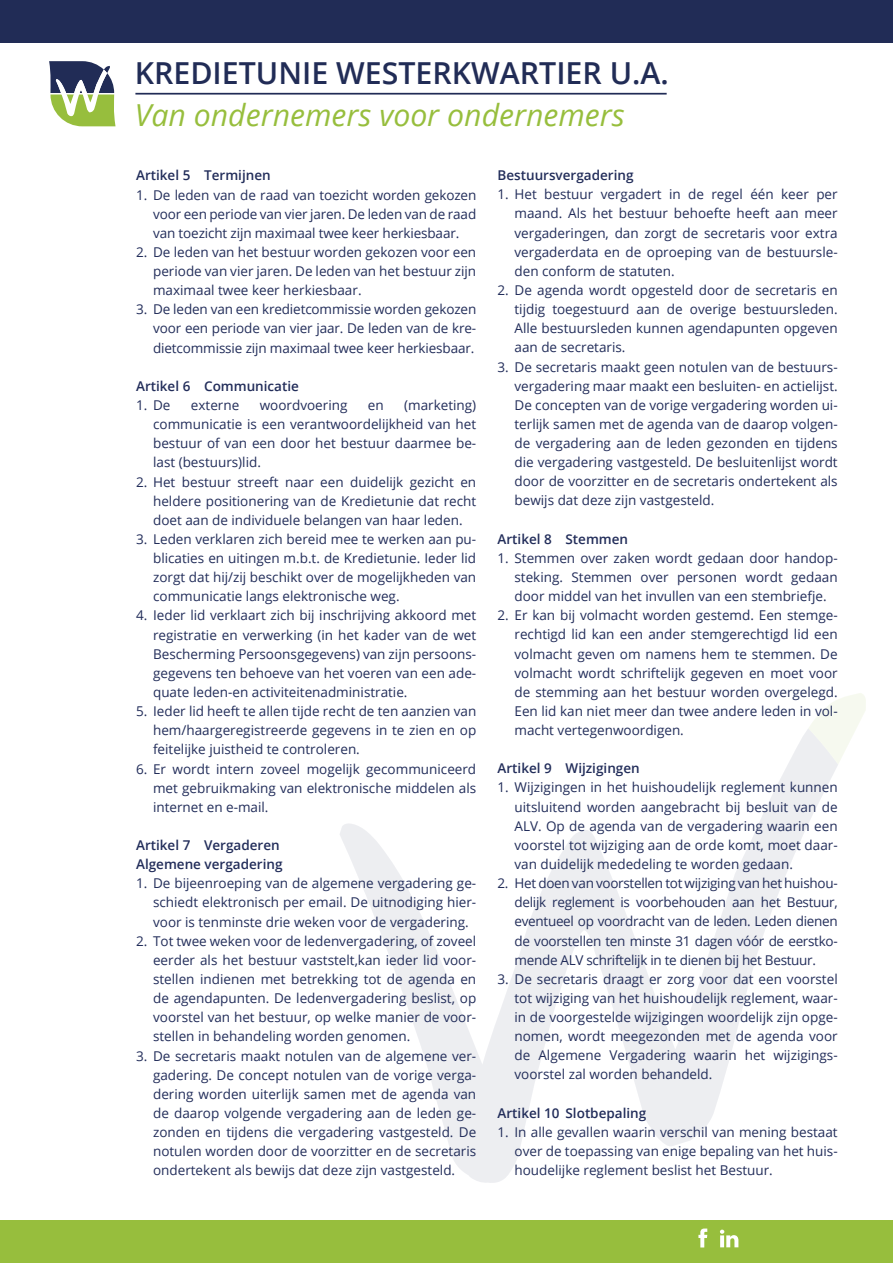
<style>
.page{position:relative;width:893px;height:1263px;background:#fff}
.page>*{position:absolute;margin:0;border:0;box-sizing:border-box;transform-origin:0 0}
.t1{font:600 30.3px "Open Sans";color:#212c56}
.t2{font:italic 30.3px "Open Sans";color:#97be3d}
.t3{font:13.5px/19.2px "Open Sans";color:#222d5a;text-align:justify}
.t4{font:600 13.5px/19.2px "Open Sans";color:#222d5a}
</style>
<div class="page">
<hr style="left:135px;top:93px;width:532px;height:2px;background:#212c56">
<svg style="left:49px;top:61px;width:67px;height:65px"></svg>
<div style="left:0;top:0;width:893px;height:43px;background:#212c56"></div>
<div style="left:0;top:1220px;width:893px;height:43px;background:#97be3d"></div>
<svg style="left:340px;top:729px;width:498px;height:454px"></svg>
<svg style="left:808px;top:693px;width:58px;height:72px"></svg>
<svg style="left:698px;top:1228px;width:9px;height:19px"></svg>
<svg style="left:720px;top:1229px;width:18px;height:18px"></svg>
<h1 class="t1" style="left:135px;top:52px;width:536px">KREDIETUNIE WESTERKWARTIER U.A.</h1>
<h1 class="t2" style="left:135px;top:95px;width:492px">Van ondernemers voor ondernemers</h1>
<p class="t4" style="left:136px;top:166px;width:136px">Artikel 5 Termijnen</p>
<p class="t3" style="left:153px;top:185px;width:325px;text-indent:-17px">1. De leden van de raad van toezicht worden gekozen voor een periode van vier jaren. De leden van de raad van toezicht zijn maximaal twee keer herkiesbaar.</p>
<p class="t3" style="left:153px;top:242px;width:325px;text-indent:-17px">2. De leden van het bestuur worden gekozen voor een periode van vier jaren. De leden van het bestuur zijn maximaal twee keer herkiesbaar.</p>
<p class="t3" style="left:153px;top:299px;width:325px;text-indent:-17px">3. De leden van een kredietcommissie worden gekozen voor een periode van vier jaar. De leden van de kre&shy;dietcommissie zijn maximaal twee keer herkiesbaar.</p>
<p class="t4" style="left:136px;top:376px;width:164px">Artikel 6 Communicatie</p>
<p class="t3" style="left:136px;top:395px;width:36px">1. De</p>
<p class="t3" style="left:191px;top:395px;width:50px">externe</p>
<p class="t3" style="left:260px;top:395px;width:89px">woordvoering</p>
<p class="t3" style="left:368px;top:395px;width:17px">en</p>
<p class="t3" style="left:153px;top:395px;width:325px;text-indent:251px">(marketing) communicatie is een verantwoordelijkheid van het bestuur of van een door het bestuur daarmee be&shy;last (bestuurs)lid.</p>
<p class="t3" style="left:153px;top:472px;width:325px;text-indent:-17px">2. Het bestuur streeft naar een duidelijk gezicht en heldere positionering van de Kredietunie dat recht doet aan de individuele belangen van haar leden.</p>
<p class="t3" style="left:153px;top:529px;width:325px;text-indent:-17px">3. Leden verklaren zich bereid mee te werken aan pu&shy;blicaties en uitingen m.b.t. de Kredietunie. Ieder lid zorgt dat hij/zij beschikt over de mogelijkheden van communicatie langs elektronische weg.</p>
<p class="t3" style="left:153px;top:606px;width:325px;text-indent:-17px">4. Ieder lid verklaart zich bij inschrijving akkoord met registratie en verwerking (in het kader van de wet Bescherming Persoonsgegevens) van zijn persoons&shy;gegevens ten behoeve van het voeren van een ade&shy;quate leden-en activiteitenadministratie.</p>
<p class="t3" style="left:153px;top:701px;width:325px;text-indent:-17px">5. Ieder lid heeft te allen tijde recht de ten aanzien van hem/haargeregistreerde gegevens in te zien en op feitelijke juistheid te controleren.</p>
<p class="t3" style="left:153px;top:759px;width:325px;text-indent:-17px">6. Er wordt intern zoveel mogelijk gecommuniceerd met gebruikmaking van elektronische middelen als internet en e-mail.</p>
<p class="t4" style="left:136px;top:835px;width:148px">Artikel 7 Vergaderen<br>Algemene vergadering</p>
<p class="t3" style="left:153px;top:873px;width:325px;text-indent:-17px">1. De bijeenroeping van de algemene vergadering ge&shy;schiedt elektronisch per email. De uitnodiging hier&shy;voor is tenminste drie weken voor de vergadering.</p>
<p class="t3" style="left:153px;top:931px;width:325px;text-indent:-17px">2. Tot twee weken voor de ledenvergadering, of zoveel eerder als het bestuur vaststelt,kan ieder lid voor&shy;stellen indienen met betrekking tot de agenda en de agendapunten. De ledenvergadering beslist, op voorstel van het bestuur, op welke manier de voor&shy;stellen in behandeling worden genomen.</p>
<p class="t3" style="left:153px;top:1046px;width:325px;text-indent:-17px">3. De secretaris maakt notulen van de algemene ver&shy;gadering. De concept notulen van de vorige verga&shy;dering worden uiterlijk samen met de agenda van de daarop volgende vergadering aan de leden ge&shy;zonden en tijdens die vergadering vastgesteld. De notulen worden door de voorzitter en de secretaris ondertekent als bewijs dat deze zijn vastgesteld.</p>
<p class="t4" style="left:497px;top:165px;width:138px">Bestuursvergadering</p>
<p class="t3" style="left:514px;top:184px;width:325px;text-indent:-17px">1. Het bestuur vergadert in de regel één keer per maand. Als het bestuur behoefte heeft aan meer vergaderingen, dan zorgt de secretaris voor extra vergaderdata en de oproeping van de bestuursle&shy;den conform de statuten.</p>
<p class="t3" style="left:514px;top:280px;width:325px;text-indent:-17px">2. De agenda wordt opgesteld door de secretaris en tijdig toegestuurd aan de overige bestuursleden.<br>Alle bestuursleden kunnen agendapunten opgeven aan de secretaris.</p>
<p class="t3" style="left:514px;top:357px;width:325px;text-indent:-17px">3. De secretaris maakt geen notulen van de bestuurs&shy;vergadering maar maakt een besluiten- en actielijst.<br>De concepten van de vorige vergadering worden ui&shy;terlijk samen met de agenda van de daarop volgen&shy;de vergadering aan de leden gezonden en tijdens die vergadering vastgesteld. De besluitenlijst wordt door de voorzitter en de secretaris ondertekent als bewijs dat deze zijn vastgesteld.</p>
<p class="t4" style="left:497px;top:529px;width:132px">Artikel 8 Stemmen</p>
<p class="t3" style="left:514px;top:548px;width:325px;text-indent:-17px">1. Stemmen over zaken wordt gedaan door handop&shy;steking. Stemmen over personen wordt gedaan door middel van het invullen van een stembriefje.</p>
<p class="t3" style="left:514px;top:605px;width:325px;text-indent:-17px">2. Er kan bij volmacht worden gestemd. Een stemge&shy;rechtigd lid kan een ander stemgerechtigd lid een volmacht geven om namens hem te stemmen. De volmacht wordt schriftelijk gegeven en moet voor de stemming aan het bestuur worden overgelegd.<br>Een lid kan niet meer dan twee andere leden in vol&shy;macht vertegenwoordigen.</p>
<p class="t4" style="left:497px;top:758px;width:144px">Artikel 9 Wijzigingen</p>
<p class="t3" style="left:514px;top:778px;width:325px;text-indent:-17px">1. Wijzigingen in het huishoudelijk reglement kunnen uitsluitend worden aangebracht bij besluit van de ALV. Op de agenda van de vergadering waarin een voorstel tot wijziging aan de orde komt, moet daar&shy;van duidelijk mededeling te worden gedaan.</p>
<p class="t3" style="left:514px;top:873px;width:325px;text-indent:-17px">2. Het doen van voorstellen tot wijziging van het huishou&shy;delijk reglement is voorbehouden aan het Bestuur, eventueel op voordracht van de leden. Leden dienen de voorstellen ten minste 31 dagen vóór de eerstko&shy;mende ALV schriftelijk in te dienen bij het Bestuur.</p>
<p class="t3" style="left:514px;top:969px;width:325px;text-indent:-17px">3. De secretaris draagt er zorg voor dat een voorstel tot wijziging van het huishoudelijk reglement, waar&shy;in de voorgestelde wijzigingen woordelijk zijn opge&shy;nomen, wordt meegezonden met de agenda voor de Algemene Vergadering waarin het wijzigings&shy;voorstel zal worden behandeld.</p>
<p class="t4" style="left:497px;top:1103px;width:150px">Artikel 10 Slotbepaling</p>
<p class="t3" style="left:514px;top:1122px;width:325px;text-indent:-17px">1. In alle gevallen waarin verschil van mening bestaat over de toepassing van enige bepaling van het huis&shy;houdelijke reglement beslist het Bestuur.</p>
</div>
